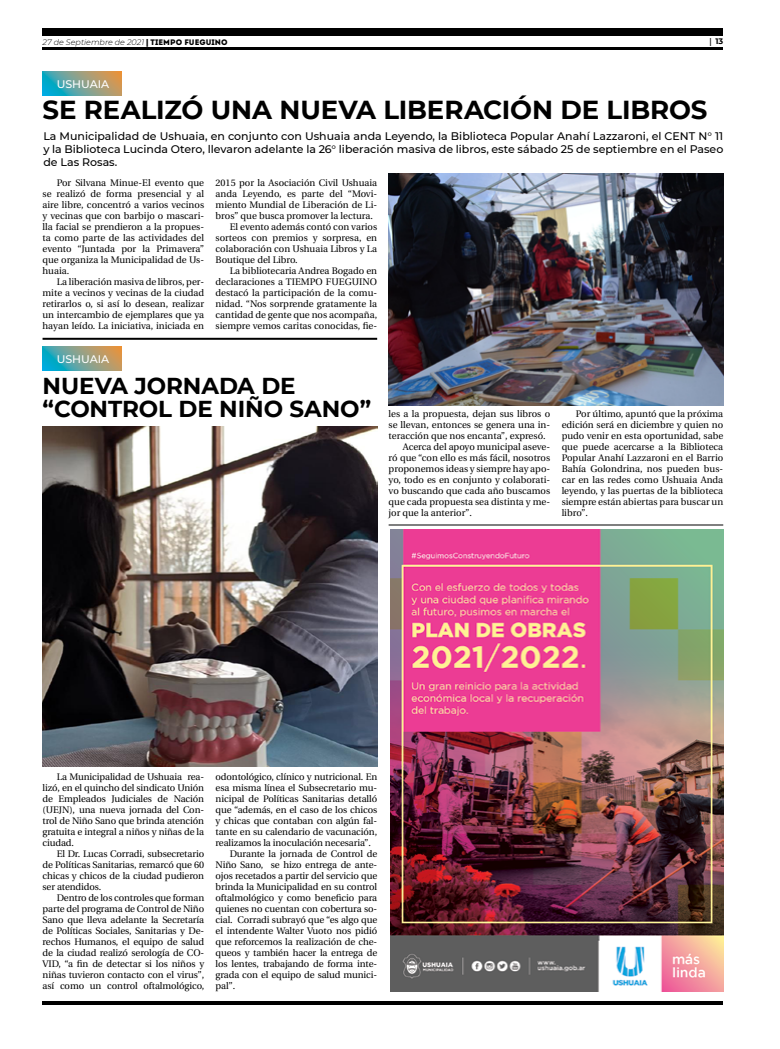
<style>
.page{position:relative;width:780px;height:1049px;background:#fff}
.page>*{position:absolute;margin:0;border:0;box-sizing:border-box;transform-origin:0 0}
.t1{font:700 26px "Montserrat";letter-spacing:-.005em;color:#000}
.t2{font:700 23px/23px "Montserrat";letter-spacing:-.005em;color:#000}
.t3{font:500 11px/13px "Montserrat";color:#000;text-align:justify}
.t4{font:500 11px "Montserrat";color:#fff}
.t5{font:9.5px/11px "Utopia";letter-spacing:-.005em;color:#000;text-align:justify}
.t6{font:italic 300 8px "Montserrat";color:#000}
.t7{font:700 8px "Montserrat";color:#000}
.s1{font-family:"Fedra Sans Pro";font-weight:700;font-style:normal}
.s2{font-family:"Intro";font-weight:400;font-style:normal}
.s3{font-family:"Utopia"}
</style>
<div class="page">
<hr style="left:43px;top:48px;width:680px;height:2px;background:#000">
<div style="left:43px;top:28px;width:680px;height:7px;background:#000"></div>
<hr style="left:43px;top:1001px;width:680px;height:4px;background:#000">
<img style="left:390px;top:529px;width:333px;height:462px">
<hr style="left:388px;top:524px;width:335px;height:1px;background:#000">
<svg style="left:43px;top:347px;width:79px;height:24px;background:#79a18f"></svg>
<svg style="left:43px;top:72px;width:79px;height:24px;background:#79a190"></svg>
<img style="left:43px;top:426px;width:334px;height:341px">
<hr style="left:43px;top:338px;width:334px;height:2px;background:#000">
<img style="left:388px;top:174px;width:335px;height:231px">
<p class="t6" style="left:43px;top:36px;width:187px">27 de Septiembre de 2021 <span class="s1">|</span> <span class="s2">TIEMPO FUEGUINO</span></p>
<p class="t7" style="left:709px;top:35px;width:15px"><span class="s3">|</span> 13</p>
<p class="t4" style="left:57px;top:76px;width:54px">USHUAIA</p>
<h1 class="t1" style="left:43px;top:91px;width:666px">SE REALIZÓ UNA NUEVA LIBERACIÓN DE LIBROS</h1>
<p class="t3" style="left:43px;top:129px;width:681px">La Municipalidad de Ushuaia, en conjunto con Ushuaia anda Leyendo, la Biblioteca Popular Anahí Lazzaroni, el CENT N° 11 y la Biblioteca Lucinda Otero, llevaron adelante la 26° liberación masiva de libros, este sábado 25 de septiembre en el Paseo de Las Rosas.</p>
<p class="t5" style="left:43px;top:178px;width:163px;text-indent:14px">Por Silvana Minue-El evento que se realizó de forma presencial y al aire libre, concentró a varios vecinos y vecinas que con barbijo o mascari&shy;lla facial se prendieron a la propues&shy;ta como parte de las actividades del evento “Juntada por la Primavera” que organiza la Municipalidad de Us&shy;huaia.</p>
<p class="t5" style="left:43px;top:277px;width:163px;text-indent:14px">La liberación masiva de libros, per&shy;mite a vecinos y vecinas de la ciudad retirarlos o, si así lo desean, realizar un intercambio de ejemplares que ya hayan leído. La iniciativa, iniciada en</p>
<p class="t4" style="left:57px;top:351px;width:54px">USHUAIA</p>
<p class="t5" style="left:215px;top:178px;width:163px">2015 por la Asociación Civil Ushuaia</p>
<p class="t5" style="left:215px;top:189px;width:163px">anda Leyendo, es parte del “Movi-</p>
<p class="t5" style="left:215px;top:200px;width:163px">miento Mundial de Liberación de Li-</p>
<p class="t5" style="left:215px;top:211px;width:159px">bros” que busca promover la lectura.</p>
<p class="t5" style="left:230px;top:222px;width:149px">El evento además contó con varios</p>
<p class="t5" style="left:215px;top:233px;width:163px">sorteos con premios y sorpresa, en</p>
<p class="t5" style="left:215px;top:244px;width:163px">colaboración con Ushuaia Libros y La</p>
<p class="t5" style="left:215px;top:255px;width:84px">Boutique del Libro.</p>
<p class="t5" style="left:230px;top:266px;width:149px">La bibliotecaria Andrea Bogado en</p>
<p class="t5" style="left:215px;top:277px;width:163px">declaraciones a TIEMPO FUEGUINO</p>
<p class="t5" style="left:215px;top:288px;width:163px">destacó la participación de la comu-</p>
<p class="t5" style="left:215px;top:299px;width:163px">nidad. “Nos sorprende gratamente la</p>
<p class="t5" style="left:215px;top:310px;width:163px">cantidad de gente que nos acompaña,</p>
<p class="t5" style="left:215px;top:321px;width:163px">siempre vemos caritas conocidas, fie-</p>
<h2 class="t2" style="left:43px;top:373px;width:330px">NUEVA JORNADA DE “CONTROL DE NIÑO SANO”</h2>
<p class="t5" style="left:388px;top:409px;width:163px">les a la propuesta, dejan sus libros o</p>
<p class="t5" style="left:388px;top:420px;width:163px">se llevan, entonces se genera una in-</p>
<p class="t5" style="left:388px;top:431px;width:158px">teracción que nos encanta”, expresó.</p>
<p class="t5" style="left:403px;top:442px;width:149px">Acerca del apoyo municipal aseve-</p>
<p class="t5" style="left:388px;top:453px;width:163px">ró que “con ello es más fácil, nosotros</p>
<p class="t5" style="left:388px;top:464px;width:163px">proponemos ideas y siempre hay apo-</p>
<p class="t5" style="left:388px;top:475px;width:163px">yo, todo es en conjunto y colaborati-</p>
<p class="t5" style="left:388px;top:486px;width:163px">vo buscando que cada año buscamos</p>
<p class="t5" style="left:388px;top:497px;width:163px">que cada propuesta sea distinta y me-</p>
<p class="t5" style="left:388px;top:508px;width:85px">jor que la anterior”.</p>
<p class="t5" style="left:561px;top:409px;width:163px;text-indent:14px">Por último, apuntó que la próxima edición será en diciembre y quien no pudo venir en esta oportunidad, sabe que puede acercarse a la Biblioteca Popular Anahí Lazzaroni en el Barrio Bahía Golondrina, nos pueden bus&shy;car en las redes como Ushuaia Anda leyendo, y las puertas de la biblioteca siempre están abiertas para buscar un libro”.</p>
<p class="t5" style="left:43px;top:772px;width:163px;text-indent:14px">La Municipalidad de Ushuaia rea&shy;lizó, en el quincho del sindicato Unión de Empleados Judiciales de Nación (UEJN), una nueva jornada del Con&shy;trol de Niño Sano que brinda atención gratuita e integral a niños y niñas de la ciudad.</p>
<p class="t5" style="left:43px;top:849px;width:163px;text-indent:14px">El Dr. Lucas Corradi, subsecretario de Políticas Sanitarias, remarcó que 60 chicas y chicos de la ciudad pudieron ser atendidos.</p>
<p class="t5" style="left:43px;top:893px;width:163px;text-indent:14px">Dentro de los controles que forman parte del programa de Control de Niño Sano que lleva adelante la Secretaría de Políticas Sociales, Sanitarias y De&shy;rechos Humanos, el equipo de salud de la ciudad realizó serología de CO-VID, “a fin de detectar si los niños y niñas tuvieron contacto con el virus”, así como un control oftalmológico,</p>
<p class="t5" style="left:215px;top:772px;width:163px">odontológico, clínico y nutricional. En</p>
<p class="t5" style="left:215px;top:783px;width:163px">esa misma línea el Subsecretario mu-</p>
<p class="t5" style="left:215px;top:794px;width:163px">nicipal de Políticas Sanitarias detalló</p>
<p class="t5" style="left:215px;top:805px;width:163px">que “además, en el caso de los chicos</p>
<p class="t5" style="left:215px;top:816px;width:163px">y chicas que contaban con algún fal-</p>
<p class="t5" style="left:215px;top:827px;width:163px">tante en su calendario de vacunación,</p>
<p class="t5" style="left:215px;top:838px;width:157px">realizamos la inoculación necesaria”.</p>
<p class="t5" style="left:230px;top:849px;width:149px">Durante la jornada de Control de</p>
<p class="t5" style="left:215px;top:860px;width:163px">Niño Sano, se hizo entrega de ante-</p>
<p class="t5" style="left:215px;top:871px;width:163px">ojos recetados a partir del servicio que</p>
<p class="t5" style="left:215px;top:882px;width:163px">brinda la Municipalidad en su control</p>
<p class="t5" style="left:215px;top:893px;width:163px">oftalmológico y como beneficio para</p>
<p class="t5" style="left:215px;top:904px;width:163px">quienes no cuentan con cobertura so-</p>
<p class="t5" style="left:215px;top:915px;width:163px">cial. Corradi subrayó que “es algo que</p>
<p class="t5" style="left:215px;top:926px;width:163px">el intendente Walter Vuoto nos pidió</p>
<p class="t5" style="left:215px;top:937px;width:163px">que reforcemos la realización de che-</p>
<p class="t5" style="left:215px;top:948px;width:163px">queos y también hacer la entrega de</p>
<p class="t5" style="left:215px;top:959px;width:163px">los lentes, trabajando de forma inte-</p>
<p class="t5" style="left:215px;top:970px;width:163px">grada con el equipo de salud munici-</p>
<p class="t5" style="left:215px;top:981px;width:21px">pal”.</p>
</div>
